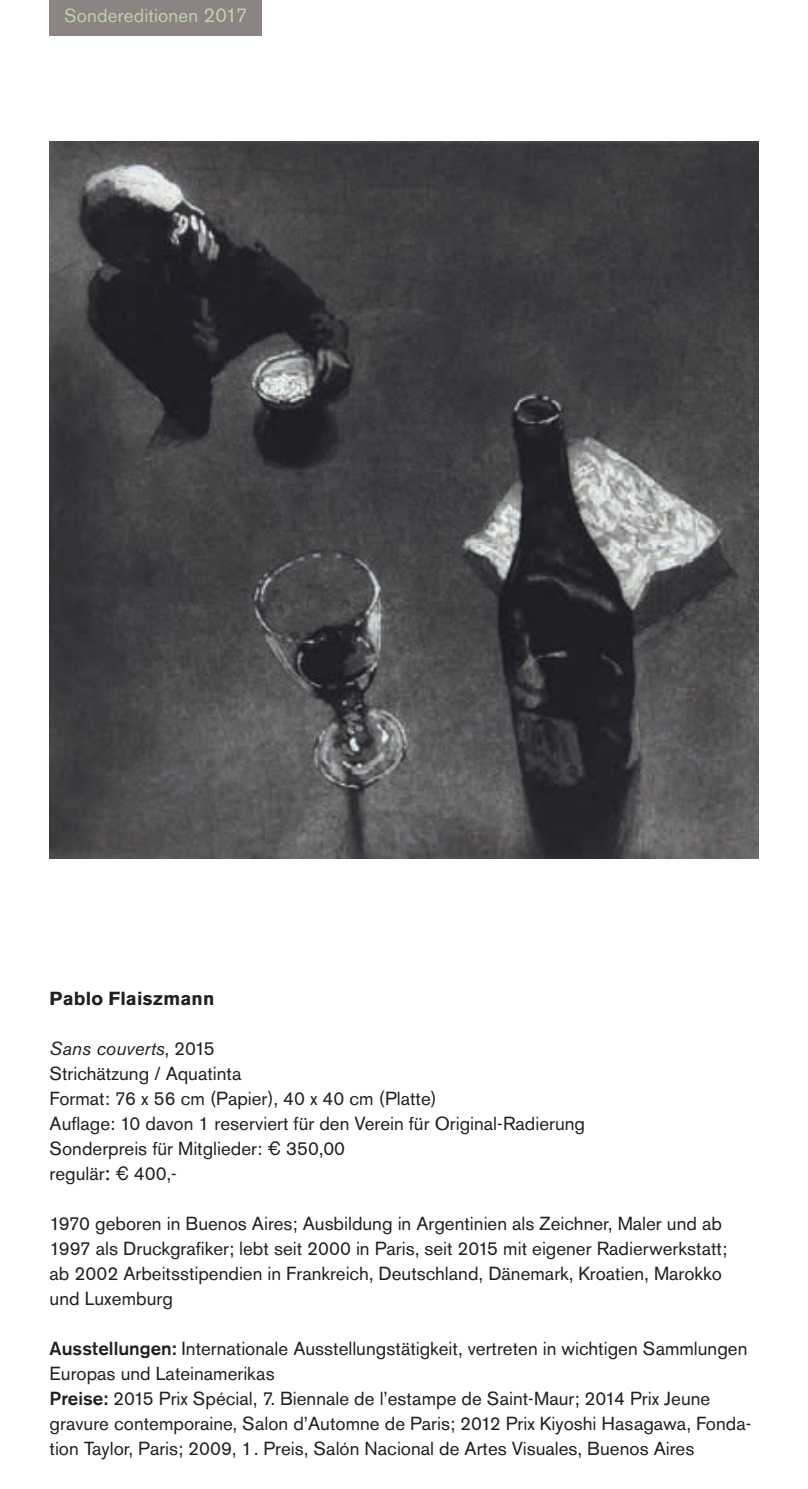
<style>
.page{position:relative;width:808px;height:1489px;background:#fff}
.page>*{position:absolute;margin:0;border:0;box-sizing:border-box;transform-origin:0 0}
.t1{font:18.75px/25px "Akzidenz Grotesk BQ";color:#231f20}
.t2{font:18.75px "Akzidenz Grotesk BQ";letter-spacing:.01em;color:#c2cdad}
.t3{font:700 18.75px "Akzidenz Grotesk BQ";letter-spacing:.01em;color:#231f20}
.s1{font-size:20px}
.s2{font-style:italic}
.s3{font-family:"Helvetica"}
.s4{font-family:"Arial Rounded MT Bold"}
.s5{font-weight:500}
</style>
<div class="page">
<div style="left:50px;top:0;width:212px;height:36px;background:#8b8482"></div>
<img style="left:50px;top:142px;width:708px;height:716px">
<p class="t2" style="left:64px;top:5px;width:185px">Sondereditionen <span class="s1">2017</span></p>
<p class="t3" style="left:50px;top:987px;width:166px">Pablo Flaiszmann</p>
<p class="t1" style="left:50px;top:1036px;width:537px"><span class="s2">Sans couverts</span>, 2015<br>Strichätzung / Aquatinta<br>Format: 76 x 56 cm (Papier), 40 x 40 cm (Platte)<br>Auflage: 10 davon 1 reserviert für den Verein für Original-Radierung Sonderpreis für Mitglieder: <span class="s3">€</span> 350,00<br>regulär<span class="s4">:</span> <span class="s3">€</span> 400,-</p>
<p class="t1" style="left:50px;top:1211px;width:679px">1970 geboren in Buenos Aires; Ausbildung in Argentinien als Zeichner, Maler und ab 1997 als Druckgrafiker; lebt seit 2000 in Paris, seit 2015 mit eigener Radierwerkstatt; ab 2002 Arbeitsstipendien in Frankreich, Deutschland, Dänemark, Kroatien, Marokko und Luxemburg</p>
<p class="t1" style="left:50px;top:1336px;width:703px"><span class="s5">Ausstellungen:</span> Internationale Ausstellungstätigkeit, vertreten in wichtigen Sammlungen Europas und Lateinamerikas<br><span class="s5">Preise:</span> 2015 Prix Spécial, 7. Biennale de l’estampe de Saint-Maur; 2014 Prix Jeune gravure contemporaine, Salon d’Automne de Paris; 2012 Prix Kiyoshi Hasagawa, Fonda&shy;tion Taylor, Paris; 2009, 1. Preis, Salón Nacional de Artes Visuales, Buenos Aires</p>
</div>
